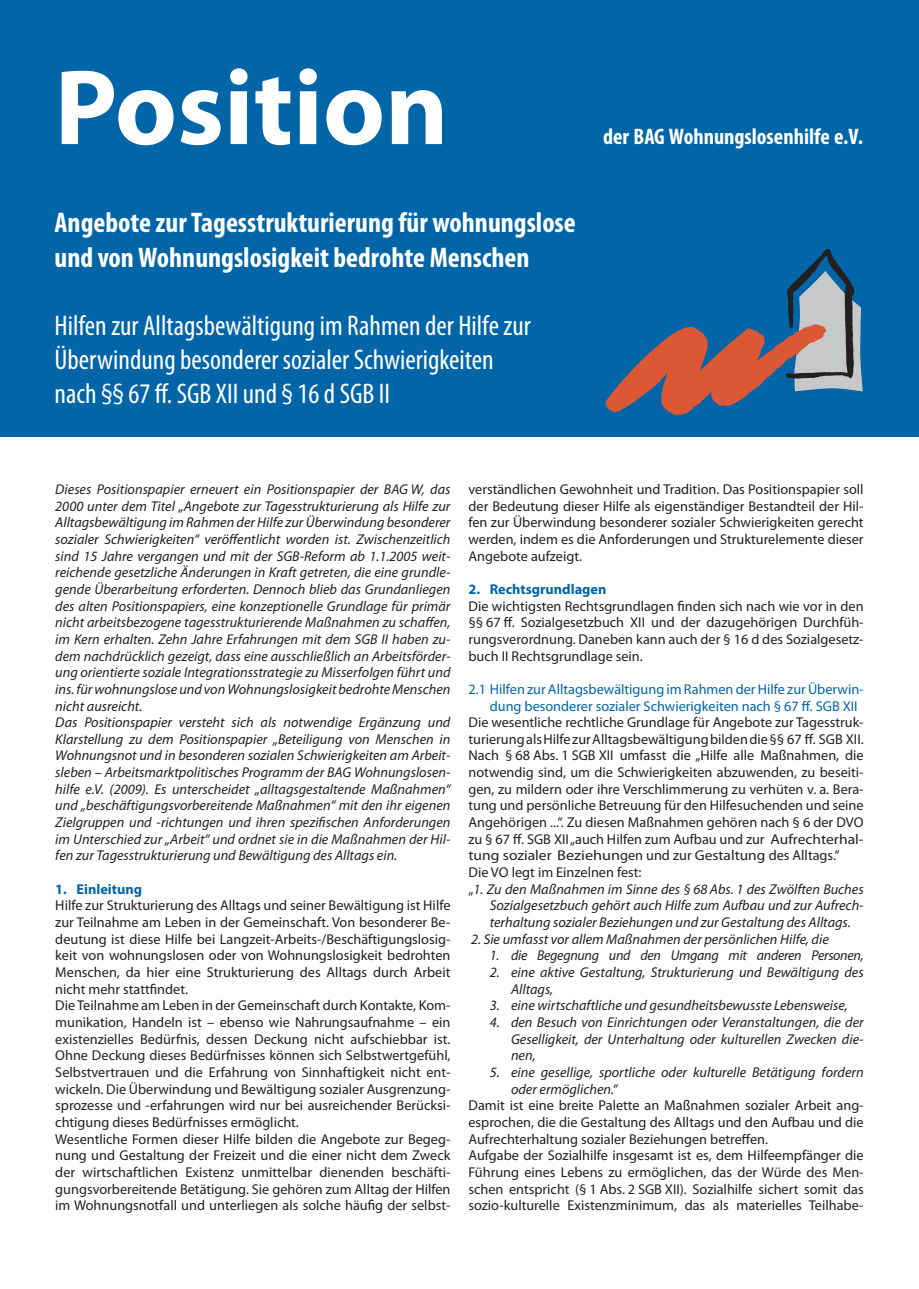
<style>
.page{position:relative;width:919px;height:1289px;background:#fff}
.page>*{position:absolute;margin:0;border:0;box-sizing:border-box;transform-origin:0 0}
.t1{font:700 108px "Myriad Pro";color:#fff}
.t2{font:condensed 28.5px/34.2px "Myriad Pro";color:#fff}
.t3{font:700 condensed 28.5px/34.2px "Myriad Pro";color:#fff}
.t4{font:700 condensed 22.5px "Myriad Pro";color:#fff}
.t5{font:14.25px/16.6px "Myriad Pro";color:#231f20}
.t6{font:italic 14.25px/16.6px "Myriad Pro";color:#231f20}
.t7{font:14.25px/16.6px "Myriad Pro";color:#0165a8}
.t8{font:14.25px "Myriad Pro";color:#231f20;scale:1.09 1}
.t9{font:italic 14.25px "Myriad Pro";letter-spacing:-.02em;color:#231f20}
.t10{font:700 14.25px "Myriad Pro";color:#0165a8}
.s1{font-style:normal}
</style>
<div class="page">
<div style="left:0;top:0;width:918px;height:436px;background:#0165a8"></div>
<svg style="left:605px;top:249px;width:257px;height:166px"></svg>
<h1 class="t1" style="left:55px;top:47px;width:395px">Position</h1>
<h2 class="t3" style="left:55px;top:206px;width:522px">Angebote zur Tagesstrukturierung für wohnungslose und von Wohnungslosigkeit bedrohte Menschen</h2>
<h2 class="t2" style="left:55px;top:309px;width:478px">Hilfen zur Alltagsbewältigung im Rahmen der Hilfe zur<br>Überwindung besonderer sozialer Schwierigkeiten nach §§ 67 ff. SGB XII und § 16 d SGB II</h2>
<h3 class="t4" style="left:603px;top:124px;width:261px">der BAG Wohnungslosenhilfe e.V.</h3>
<p class="t6" style="left:55px;top:481px;width:396px">Dieses Positionspapier erneuert ein Positionspapier der BAG W, das 2000 unter dem Titel „Angebote zur Tagesstrukturierung als Hilfe zur Alltagsbewältigung im Rahmen der Hilfe zur Überwindung besonderer sozialer Schwierigkeiten“ veröffentlicht worden ist. Zwischenzeitlich sind 15 Jahre vergangen und mit der SGB-Reform ab 1.1.2005 weit&shy;reichende gesetzliche Änderungen in Kraft getreten, die eine grundle&shy;gende Überarbeitung erforderten. Dennoch blieb das Grundanliegen des alten Positionspapiers, eine konzeptionelle Grundlage für primär nicht arbeitsbezogene tagesstrukturierende Maßnahmen zu schaffen, im Kern erhalten. Zehn Jahre Erfahrungen mit dem SGB II haben zu&shy;dem nachdrücklich gezeigt, dass eine ausschließlich an Arbeitsförder&shy;ung orientierte soziale Integrationsstrategie zu Misserfolgen führt und ins. für wohnungslose und von Wohnungslosigkeit bedrohte Menschen nicht ausreicht.<br>Das Positionspapier versteht sich als notwendige Ergänzung und Klarstellung zu dem Positionspapier „Beteiligung von Menschen in Wohnungsnot und in besonderen sozialen Schwierigkeiten am Arbeit&shy;sleben – Arbeitsmarktpolitisches Programm der BAG Wohnungslosen&shy;hilfe e.V. (2009). Es unterscheidet „alltagsgestaltende Maßnahmen“ und „beschäftigungsvorbereitende Maßnahmen“ mit den ihr eigenen Zielgruppen und -richtungen und ihren spezifischen Anforderungen im Unterschied zur „Arbeit“ und ordnet sie in die Maßnahmen der Hil&shy;fen zur Tagesstrukturierung und Bewältigung des Alltags ein.</p>
<p class="t10" style="left:55px;top:881px;width:88px">1. Einleitung</p>
<p class="t5" style="left:55px;top:897px;width:396px">Hilfe zur Strukturierung des Alltags und seiner Bewältigung ist Hilfe zur Teilnahme am Leben in der Gemeinschaft. Von besonderer Be&shy;deutung ist diese Hilfe bei Langzeit-Arbeits-/Beschäftigungslosig&shy;keit von wohnungslosen oder von Wohnungslosigkeit bedrohten Menschen, da hier eine Strukturierung des Alltags durch Arbeit nicht mehr stattfindet.<br>Die Teilnahme am Leben in der Gemeinschaft durch Kontakte, Kom&shy;munikation, Handeln ist – ebenso wie Nahrungsaufnahme – ein existenzielles Bedürfnis, dessen Deckung nicht aufschiebbar ist.<br>Ohne Deckung dieses Bedürfnisses können sich Selbstwertgefühl, Selbstvertrauen und die Erfahrung von Sinnhaftigkeit nicht ent&shy;wickeln. Die Überwindung und Bewältigung sozialer Ausgrenzung&shy;sprozesse und -erfahrungen wird nur bei ausreichender Berücksi&shy;chtigung dieses Bedürfnisses ermöglicht.<br>Wesentliche Formen dieser Hilfe bilden die Angebote zur Begeg&shy;nung und Gestaltung der Freizeit und die einer nicht dem Zweck der wirtschaftlichen Existenz unmittelbar dienenden beschäfti&shy;gungsvorbereitende Betätigung. Sie gehören zum Alltag der Hilfen im Wohnungsnotfall und unterliegen als solche häufig der selbst-</p>
<p class="t5" style="left:468px;top:481px;width:396px;text-align:justify">verständlichen Gewohnheit und Tradition. Das Positionspapier soll der Bedeutung dieser Hilfe als eigenständiger Bestandteil der Hil&shy;fen zur Überwindung besonderer sozialer Schwierigkeiten gerecht werden, indem es die Anforderungen und Strukturelemente dieser Angebote aufzeigt.</p>
<p class="t10" style="left:468px;top:581px;width:139px">2. Rechtsgrundlagen</p>
<p class="t5" style="left:468px;top:597px;width:396px;text-align:justify">Die wichtigsten Rechtsgrundlagen finden sich nach wie vor in den §§ 67 ff. Sozialgesetzbuch XII und der dazugehörigen Durchfüh&shy;rungsverordnung. Daneben kann auch der § 16 d des Sozialgesetz&shy;buch II Rechtsgrundlage sein.</p>
<p class="t7" style="left:489px;top:681px;width:375px;text-indent:-21px">2.1 Hilfen zur Alltagsbewältigung im Rahmen der Hilfe zur Überwin&shy;dung besonderer sozialer Schwierigkeiten nach § 67 ff. SGB XII</p>
<p class="t5" style="left:468px;top:714px;width:396px">Die wesentliche rechtliche Grundlage für Angebote zur Tagesstruk-</p>
<p class="t5" style="left:468px;top:731px;width:396px">turierungals Hilfe zur Alltagsbewältigung bilden die §§ 67 ff. SGB XII.</p>
<p class="t5" style="left:468px;top:747px;width:396px">Nach § 68 Abs. 1 SGB XII umfasst die „Hilfe alle Maßnahmen, die</p>
<p class="t5" style="left:468px;top:764px;width:396px">notwendig sind, um die Schwierigkeiten abzuwenden, zu beseiti-</p>
<p class="t5" style="left:468px;top:781px;width:396px">gen, zu mildern oder ihre Verschlimmerung zu verhüten v. a. Bera-</p>
<p class="t5" style="left:468px;top:797px;width:396px">tung und persönliche Betreuung für den Hilfesuchenden und seine</p>
<p class="t5" style="left:468px;top:814px;width:396px">Angehörigen ...“. Zu diesen Maßnahmen gehören nach § 6 der DVO</p>
<p class="t5" style="left:468px;top:831px;width:396px">zu § 67 ff. SGB XII „auch Hilfen zum Aufbau und zur Aufrechterhal-</p>
<p class="t8" style="left:468px;top:847px;width:342px">tung sozialer Beziehungen und zur Gestaltung des Alltags.“</p>
<p class="t5" style="left:468px;top:864px;width:174px">Die VO legt im Einzelnen fest:</p>
<p class="t6" style="left:468px;top:881px;width:396px"><span class="s1">„</span>1. Zu den Maßnahmen im Sinne des § 68 Abs. 1 des Zwölften Buches</p>
<p class="t6" style="left:489px;top:897px;width:375px">Sozialgesetzbuch gehört auch Hilfe zum Aufbau und zur Aufrech-</p>
<p class="t6" style="left:489px;top:914px;width:362px">terhaltung sozialer Beziehungen und zur Gestaltung des Alltags.</p>
<p class="t6" style="left:471px;top:930px;width:359px">2. Sie umfasst vor allem Maßnahmen der persönlichen Hilfe, die</p>
<p class="t9" style="left:489px;top:947px;width:375px">1. die Begegnung und den Umgang mit anderen Personen,</p>
<p class="t6" style="left:511px;top:964px;width:354px;text-indent:-21px">2. eine aktive Gestaltung, Strukturierung und Bewältigung des<br>Alltags,</p>
<p class="t6" style="left:489px;top:997px;width:359px">3. eine wirtschaftliche und gesundheitsbewusste Lebensweise,</p>
<p class="t6" style="left:511px;top:1014px;width:354px;text-align:justify;text-indent:-21px">4. den Besuch von Einrichtungen oder Veranstaltungen, die der Geselligkeit, der Unterhaltung oder kulturellen Zwecken die&shy;nen,</p>
<p class="t6" style="left:511px;top:1064px;width:354px;text-indent:-21px">5. eine gesellige, sportliche oder kulturelle Betätigung fordern oder ermöglichen.“</p>
<p class="t5" style="left:468px;top:1097px;width:396px">Damit ist eine breite Palette an Maßnahmen sozialer Arbeit ang&shy;esprochen, die die Gestaltung des Alltags und den Aufbau und die Aufrechterhaltung sozialer Beziehungen betreffen.<br>Aufgabe der Sozialhilfe insgesamt ist es, dem Hilfeempfänger die Führung eines Lebens zu ermöglichen, das der Würde des Men&shy;schen entspricht (§ 1 Abs. 2 SGB XII). Sozialhilfe sichert somit das sozio-kulturelle Existenzminimum, das als materielles Teilhabe-</p>
</div>
